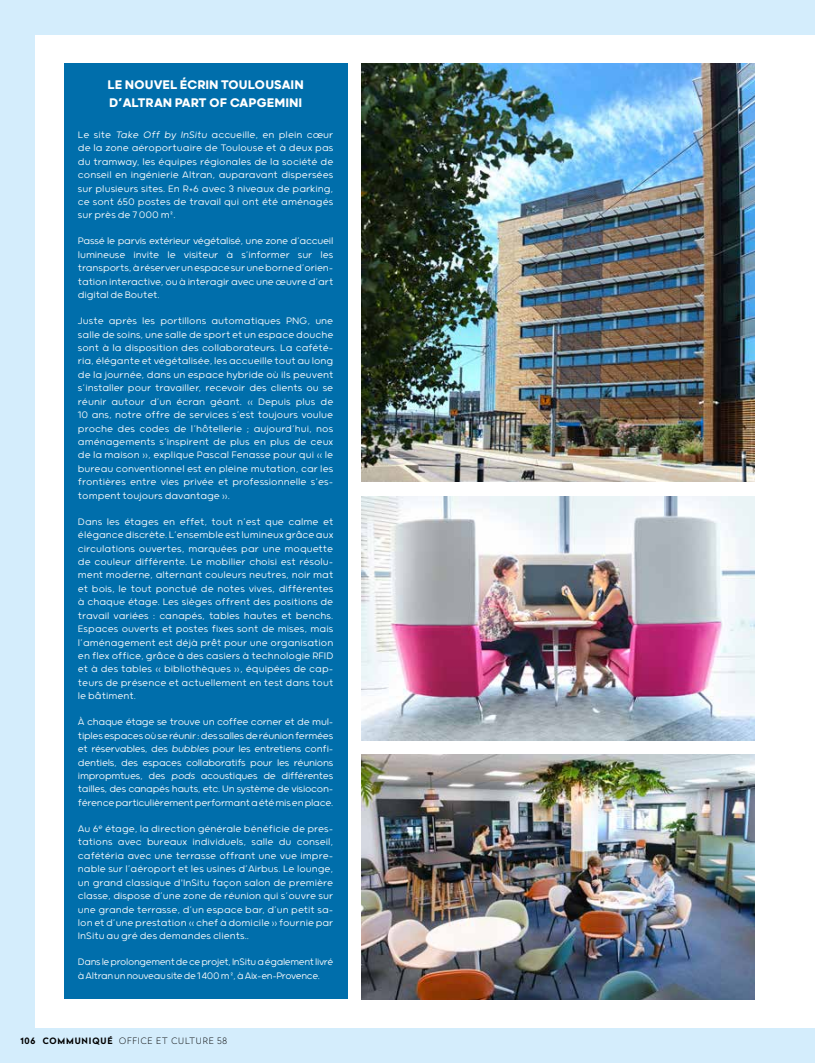
<style>
.page{position:relative;width:815px;height:1063px;background:#d4edfc}
.page>*{position:absolute;margin:0;border:0;box-sizing:border-box;transform-origin:0 0}
.t1{font:700 15px/17.5px "Grold Rounded";color:#fff}
.t2{font:300 11.25px/13.4px "Grold Rounded";letter-spacing:-.01em;color:#fff;text-align:justify}
.t3{font:300 11.25px/13.4px "Grold Rounded";letter-spacing:-.03em;color:#fff}
.t4{font:100 8.75px "Radikal";letter-spacing:.1em;color:#000}
.s1{font-style:italic}
.s2{font-weight:700}
</style>
<div class="page">
<div style="left:35px;top:35px;width:780px;height:993px;background:#fff"></div>
<div style="left:64px;top:64px;width:284px;height:935px;background:#006eab"></div>
<img style="left:362px;top:64px;width:393px;height:418px">
<img style="left:362px;top:755px;width:393px;height:244px">
<img style="left:362px;top:496px;width:393px;height:245px">
<h1 class="t1" style="left:108px;top:75px;width:198px">LE NOUVEL ÉCRIN TOULOUSAIN<br>D’ALTRAN PART OF CAPGEMINI</h1>
<p class="t2" style="left:78px;top:127px;width:257px">Le site <span class="s1">Take Off by InSitu</span> accueille, en plein cœur de la zone aéroportuaire de Toulouse et à deux pas du tramway, les équipes régionales de la société de conseil en ingénierie Altran, auparavant dispersées sur plusieurs sites. En R+6 avec 3 niveaux de parking, ce sont 650 postes de travail qui ont été aménagés sur près de 7 000 m².</p>
<p class="t2" style="left:78px;top:234px;width:257px">Passé le parvis extérieur végétalisé, une zone d’accueil lumineuse invite le visiteur à s’informer sur les transports, à réserver un espace sur une borne d’orien&shy;tation interactive, ou à interagir avec une œuvre d’art digital de Boutet.</p>
<p class="t2" style="left:78px;top:314px;width:257px">Juste après les portillons automatiques PNG, une salle de soins, une salle de sport et un espace douche sont à la disposition des collaborateurs. La cafété&shy;ria, élégante et végétalisée, les accueille tout au long de la journée, dans un espace hybride où ils peuvent s’installer pour travailler, recevoir des clients ou se réunir autour d’un écran géant. « Depuis plus de 10 ans, notre offre de services s’est toujours voulue proche des codes de l’hôtellerie ; aujourd’hui, nos aménagements s’inspirent de plus en plus de ceux de la maison », explique Pascal Fenasse pour qui « le bureau conventionnel est en pleine mutation, car les frontières entre vies privée et professionnelle s’es&shy;tompent toujours davantage ».</p>
<p class="t2" style="left:78px;top:514px;width:257px">Dans les étages en effet, tout n’est que calme et élégance discrète. L’ensemble est lumineux grâce aux circulations ouvertes, marquées par une moquette de couleur différente. Le mobilier choisi est résolu&shy;ment moderne, alternant couleurs neutres, noir mat et bois, le tout ponctué de notes vives, différentes à chaque étage. Les sièges offrent des positions de travail variées : canapés, tables hautes et benchs.<br>Espaces ouverts et postes fixes sont de mises, mais l’aménagement est déjà prêt pour une organisation en flex office, grâce à des casiers à technologie RFID et à des tables « bibliothèques », équipées de cap&shy;teurs de présence et actuellement en test dans tout le bâtiment.</p>
<p class="t2" style="left:78px;top:715px;width:257px">À chaque étage se trouve un coffee corner et de mul&shy;tiples espaces où se réunir : des salles de réunion fermées et réservables, des <span class="s1">bubbles</span> pour les entretiens confi&shy;dentiels, des espaces collaboratifs pour les réunions impropmtues, des <span class="s1">pods</span> acoustiques de différentes tailles, des canapés hauts, etc. Un système de visiocon&shy;férence particulièrement performant a été mis en place.</p>
<p class="t2" style="left:78px;top:822px;width:257px">Au 6<sup>e</sup> étage, la direction générale bénéficie de pres&shy;tations avec bureaux individuels, salle du conseil, cafétéria avec une terrasse offrant une vue impre&shy;nable sur l’aéroport et les usines d’Airbus. Le lounge, un grand classique d'InSitu façon salon de première classe, dispose d’une zone de réunion qui s’ouvre sur une grande terrasse, d’un espace bar, d’un petit sa&shy;lon et d’une prestation « chef à domicile » fournie par InSitu au gré des demandes clients..</p>
<p class="t3" style="left:78px;top:955px;width:257px">Dans le prolongement de ce projet, InSitu a également livré à Altran un nouveau site de 1 400 m², à Aix-en-Provence.</p>
<p class="t4" style="left:20px;top:1034px;width:208px"><span class="s2">106 COMMUNIQUÉ</span> OFFICE ET CULTURE 58</p>
</div>
